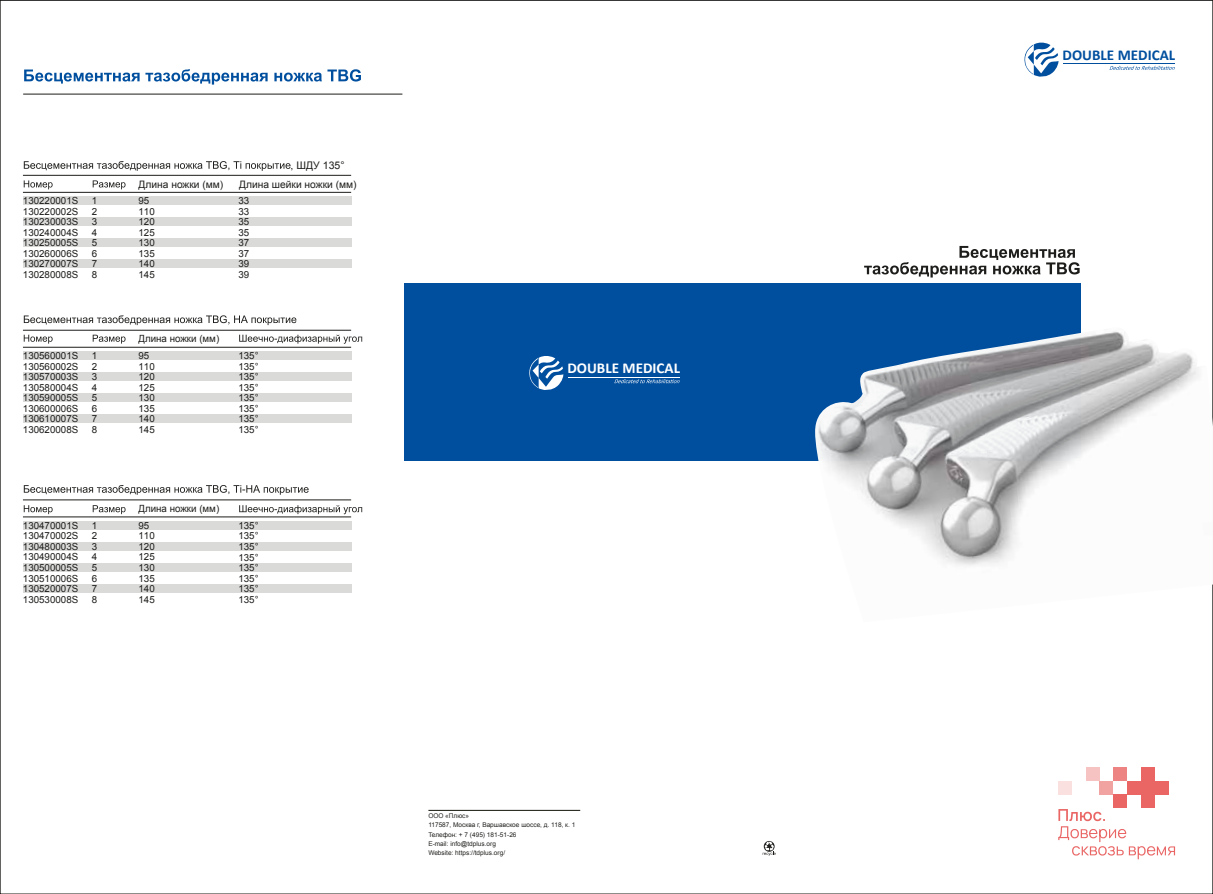
<style>
.page{position:relative;width:1213px;height:894px;background:#fff}
.page>*{position:absolute;margin:0;border:0;box-sizing:border-box;transform-origin:0 0}
.t1{font:700 15px "Calibri";color:#fff}
.t2{font:700 15px "Calibri";color:#004f9f}
.t3{font:10.5px "Arial";color:#1d1d1b}
.t4{font:10.2px "Arial";color:#1d1d1b}
.t5{font:9.9px "Arial";color:#1d1d1b}
.t6{font:9.75px/10.5px "Arial";color:#1d1d1b;text-align:justify}
.t7{font:6.45px/9px "Arial";color:#1d1d1b}
</style>
<div class="page">
<div style="left:23px;top:196px;width:328px;height:9px;background:#dadad9"></div>
<div style="left:23px;top:217px;width:328px;height:9px;background:#dadad9"></div>
<div style="left:23px;top:238px;width:328px;height:9px;background:#dadad9"></div>
<div style="left:23px;top:259px;width:328px;height:9px;background:#dadad9"></div>
<div style="left:23px;top:351px;width:328px;height:9px;background:#dadad9"></div>
<div style="left:23px;top:372px;width:328px;height:9px;background:#dadad9"></div>
<div style="left:23px;top:393px;width:328px;height:9px;background:#dadad9"></div>
<div style="left:23px;top:414px;width:328px;height:9px;background:#dadad9"></div>
<div style="left:23px;top:521px;width:328px;height:8px;background:#dadad9"></div>
<div style="left:23px;top:542px;width:328px;height:8px;background:#dadad9"></div>
<div style="left:23px;top:563px;width:328px;height:8px;background:#dadad9"></div>
<div style="left:23px;top:584px;width:328px;height:8px;background:#dadad9"></div>
<div style="left:404px;top:283px;width:676px;height:177px;background:#004f9f"></div>
<hr style="left:23px;top:94px;width:379px;height:1px;background:#1d1d1b">
<svg style="left:529px;top:356px;width:34px;height:34px"></svg>
<svg style="left:614px;top:379px;width:65px;height:4px"></svg>
<hr style="left:568px;top:377px;width:112px;height:1px;background:#fff">
<svg style="left:1024px;top:42px;width:34px;height:35px"></svg>
<svg style="left:1109px;top:66px;width:65px;height:4px"></svg>
<hr style="left:1063px;top:64px;width:111px;height:1px;background:#004f9f">
<svg style="left:864px;top:246px;width:215px;height:31px"></svg>
<svg style="left:24px;top:69px;width:337px;height:16px"></svg>
<svg style="left:93px;top:180px;width:32px;height:9px"></svg>
<svg style="left:24px;top:180px;width:29px;height:9px"></svg>
<svg style="left:93px;top:334px;width:32px;height:9px"></svg>
<svg style="left:239px;top:334px;width:123px;height:9px"></svg>
<svg style="left:24px;top:334px;width:29px;height:9px"></svg>
<svg style="left:93px;top:505px;width:32px;height:9px"></svg>
<svg style="left:239px;top:505px;width:123px;height:9px"></svg>
<svg style="left:24px;top:505px;width:29px;height:9px"></svg>
<svg style="left:24px;top:161px;width:266px;height:10px"></svg>
<hr style="left:23px;top:175px;width:328px;height:1px;background:#1d1d1b">
<hr style="left:23px;top:192px;width:328px;height:1px;background:#1d1d1b">
<svg style="left:24px;top:315px;width:272px;height:10px"></svg>
<hr style="left:23px;top:330px;width:328px;height:1px;background:#1d1d1b">
<hr style="left:23px;top:347px;width:328px;height:1px;background:#1d1d1b">
<svg style="left:24px;top:485px;width:284px;height:9px"></svg>
<hr style="left:23px;top:499px;width:328px;height:1px;background:#1d1d1b">
<hr style="left:23px;top:516px;width:328px;height:1px;background:#1d1d1b">
<img style="left:815px;top:327px;width:384px;height:239px">
<svg style="left:762px;top:841px;width:13px;height:14px"></svg>
<div style="left:1154px;top:780px;width:14px;height:14px;background:#e96665"></div>
<div style="left:1140px;top:780px;width:14px;height:14px;background:#e96665"></div>
<div style="left:1126px;top:780px;width:14px;height:14px;background:#e96665"></div>
<div style="left:1140px;top:794px;width:14px;height:14px;background:#e96665"></div>
<div style="left:1140px;top:766px;width:14px;height:14px;background:#e96665"></div>
<div style="left:1113px;top:794px;width:13px;height:14px;background:#e96665"></div>
<div style="left:1099px;top:780px;width:14px;height:14px;background:#f1a3a2"></div>
<div style="left:1085px;top:766px;width:14px;height:14px;background:#f6c2c2"></div>
<div style="left:1058px;top:780px;width:13px;height:14px;background:#fae1e0"></div>
<div style="left:1113px;top:766px;width:13px;height:14px;background:#ed8483"></div>
<svg style="left:1058px;top:809px;width:116px;height:50px"></svg>
<hr style="left:428px;top:809px;width:152px;height:1px;background:#121309">
<p class="t3" style="left:290px;top:158px;width:55px">, ШДУ 135°</p>
<p class="t4" style="left:138px;top:177px;width:86px">Длина ножки (мм)</p>
<p class="t4" style="left:239px;top:177px;width:119px">Длина шейки ножки (мм)</p>
<p class="t6" style="left:23px;top:196px;width:57px">130220001S 130220002S 130230003S 130240004S 130250005S 130260006S 130270007S 130280008S</p>
<p class="t6" style="left:238px;top:196px;width:12px">33<br>33<br>35<br>35<br>37<br>37<br>39<br>39</p>
<p class="t6" style="left:138px;top:196px;width:18px;text-align:left">95<br>110<br>120<br>125<br>130<br>135<br>140<br>145</p>
<p class="t6" style="left:92px;top:196px;width:7px">1<br>2<br>3<br>4<br>5<br>6<br>7<br>8</p>
<p class="t5" style="left:138px;top:331px;width:82px">Длина ножки (мм)</p>
<p class="t6" style="left:23px;top:350px;width:57px">130560001S 130560002S 130570003S 130580004S 130590005S 130600006S 130610007S 130620008S</p>
<p class="t6" style="left:238px;top:350px;width:22px">135° 135° 135° 135° 135° 135° 135° 135°</p>
<p class="t6" style="left:138px;top:350px;width:18px;text-align:left">95<br>110<br>120<br>125<br>130<br>135<br>140<br>145</p>
<p class="t6" style="left:92px;top:350px;width:7px">1<br>2<br>3<br>4<br>5<br>6<br>7<br>8</p>
<p class="t5" style="left:138px;top:502px;width:82px">Длина ножки (мм)</p>
<p class="t6" style="left:23px;top:520px;width:57px">130470001S 130470002S 130480003S 130490004S 130500005S 130510006S 130520007S 130530008S</p>
<p class="t6" style="left:238px;top:520px;width:22px">135° 135° 135° 135° 135° 135° 135° 135°</p>
<p class="t6" style="left:138px;top:520px;width:18px;text-align:left">95<br>110<br>120<br>125<br>130<br>135<br>140<br>145</p>
<p class="t6" style="left:92px;top:520px;width:7px">1<br>2<br>3<br>4<br>5<br>6<br>7<br>8</p>
<h1 class="t1" style="left:567px;top:359px;width:114px">DOUBLE MEDICAL</h1>
<p class="t7" style="left:428px;top:811px;width:148px">ООО «Плюс»<br>117587, Москва г, Варшавское шоссе, д. 118, к. 1<br>Телефон: + 7 (495) 181-51-26<br>E-mail: info@tdplus.org<br>Website: https://tdplus.org/</p>
<h1 class="t2" style="left:1062px;top:45px;width:114px">DOUBLE MEDICAL</h1>
</div>
